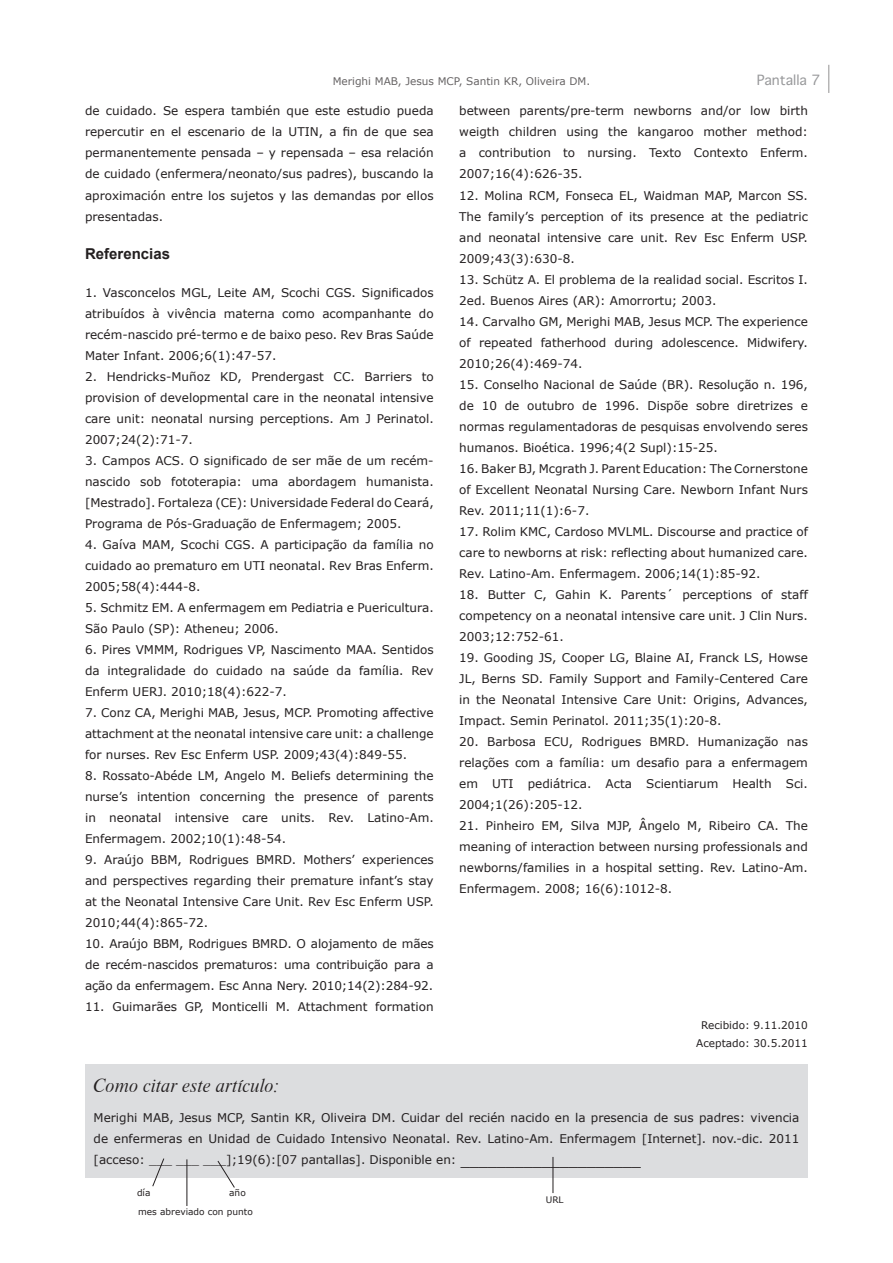
<style>
.page{position:relative;width:893px;height:1263px;background:#fff}
.page>*{position:absolute;margin:0;border:0;box-sizing:border-box;transform-origin:0 0}
.t1{font:18px "Dutch 801 BT Italic Headline";letter-spacing:.02em;color:#231f20}
._13__Seção{font:700 15px "Arial";color:#231f20}
.t2{font:13.5px "Geneva";color:#6c6d70}
._18__Referências{font:12px/21px "Verdana";color:#231f20;text-align:justify}
._16__Texto{font:12px/21px "Verdana";color:#231f20;text-align:justify}
._21__Recebido_Aceito{font:10.5px "Verdana";color:#231f20}
._18__Referências-2{font:9px "Verdana";color:#231f20}
.s1{font-family:"Times New Roman";font-size:18px}
</style>
<div class="page">
<svg style="left:828px;top:65px;width:1px;height:28px"></svg>
<div style="left:85px;top:1064px;width:723px;height:114px;background:#dcdddf"></div>
<svg style="left:152px;top:1158px;width:12px;height:29px"></svg>
<hr style="left:187px;top:1159px;width:1px;height:47px;background:#231f20">
<svg style="left:217px;top:1160px;width:18px;height:28px"></svg>
<hr style="left:553px;top:1157px;width:1px;height:36px;background:#231f20">
<p class="_21__Recebido_Aceito" style="left:333px;top:75px;width:259px">Merighi MAB, Jesus MCP, Santin KR, Oliveira DM.</p>
<p class="t2" style="left:756px;top:72px;width:65px">Pantalla 7</p>
<p class="_16__Texto" style="left:85px;top:100px;width:350px">de cuidado. Se espera también que este estudio pueda repercutir en el escenario de la UTIN, a fin de que sea permanentemente pensada – y repensada – esa relación de cuidado (enfermera/neonato/sus padres), buscando la aproximación entre los sujetos y las demandas por ellos presentadas.</p>
<p class="_13__Seção" style="left:85px;top:243px;width:87px">Referencias</p>
<p class="_18__Referências" style="left:85px;top:281px;width:350px">1. Vasconcelos MGL, Leite AM, Scochi CGS. Significados atribuídos à vivência materna como acompanhante do recém-nascido pré-termo e de baixo peso. Rev Bras Saúde Mater Infant. 2006;6(1):47-57.</p>
<p class="_18__Referências" style="left:85px;top:365px;width:350px">2. Hendricks-Muñoz KD, Prendergast CC. Barriers to provision of developmental care in the neonatal intensive care unit: neonatal nursing perceptions. Am J Perinatol.<br>2007;24(2):71-7.</p>
<p class="_18__Referências" style="left:85px;top:449px;width:350px">3. Campos ACS. O significado de ser mãe de um recém&shy;nascido sob fototerapia: uma abordagem humanista. [Mestrado]. Fortaleza (CE): Universidade Federal do Ceará, Programa de Pós-Graduação de Enfermagem; 2005.</p>
<p class="_18__Referências" style="left:85px;top:533px;width:350px">4. Gaíva MAM, Scochi CGS. A participação da família no cuidado ao prematuro em UTI neonatal. Rev Bras Enferm.<br>2005;58(4):444-8.</p>
<p class="_18__Referências" style="left:85px;top:596px;width:350px">5. Schmitz EM. A enfermagem em Pediatria e Puericultura.<br>São Paulo (SP): Atheneu; 2006.</p>
<p class="_18__Referências" style="left:85px;top:638px;width:350px">6. Pires VMMM, Rodrigues VP, Nascimento MAA. Sentidos da integralidade do cuidado na saúde da família. Rev Enferm UERJ. 2010;18(4):622-7.</p>
<p class="_18__Referências" style="left:85px;top:701px;width:350px">7. Conz CA, Merighi MAB, Jesus, MCP. Promoting affective attachment at the neonatal intensive care unit: a challenge for nurses. Rev Esc Enferm USP. 2009;43(4):849-55.</p>
<p class="_18__Referências" style="left:85px;top:764px;width:350px">8. Rossato-Abéde LM, Angelo M. Beliefs determining the nurse’s intention concerning the presence of parents in neonatal intensive care units. Rev. Latino-Am.<br>Enfermagem. 2002;10(1):48-54.</p>
<p class="_18__Referências" style="left:85px;top:848px;width:350px">9. Araújo BBM, Rodrigues BMRD. Mothers’ experiences and perspectives regarding their premature infant’s stay at the Neonatal Intensive Care Unit. Rev Esc Enferm USP.<br>2010;44(4):865-72.</p>
<p class="_18__Referências" style="left:85px;top:932px;width:350px">10. Araújo BBM, Rodrigues BMRD. O alojamento de mães de recém-nascidos prematuros: uma contribuição para a ação da enfermagem. Esc Anna Nery. 2010;14(2):284-92.</p>
<p class="_18__Referências" style="left:85px;top:995px;width:350px">11. Guimarães GP, Monticelli M. Attachment formation</p>
<p class="_18__Referências" style="left:459px;top:100px;width:350px">between parents/pre-term newborns and/or low birth weigth children using the kangaroo mother method: a contribution to nursing. Texto Contexto Enferm.<br>2007;16(4):626-35.</p>
<p class="_18__Referências" style="left:459px;top:184px;width:350px">12. Molina RCM, Fonseca EL, Waidman MAP, Marcon SS.<br>The family’s perception of its presence at the pediatric and neonatal intensive care unit. Rev Esc Enferm USP.<br>2009;43(3):630-8.</p>
<p class="_18__Referências" style="left:459px;top:268px;width:350px">13. Schütz A. El problema de la realidad social. Escritos I.<br>2ed. Buenos Aires (AR): Amorrortu; 2003.</p>
<p class="_18__Referências" style="left:459px;top:310px;width:350px">14. Carvalho GM, Merighi MAB, Jesus MCP. The experience of repeated fatherhood during adolescence. Midwifery.<br>2010;26(4):469-74.</p>
<p class="_18__Referências" style="left:459px;top:373px;width:350px">15. Conselho Nacional de Saúde (BR). Resolução n. 196, de 10 de outubro de 1996. Dispõe sobre diretrizes e normas regulamentadoras de pesquisas envolvendo seres humanos. Bioética. 1996;4(2 Supl):15-25.</p>
<p class="_18__Referências" style="left:459px;top:457px;width:350px">16. Baker BJ, Mcgrath J. Parent Education: The Cornerstone of Excellent Neonatal Nursing Care. Newborn Infant Nurs Rev. 2011;11(1):6-7.</p>
<p class="_18__Referências" style="left:459px;top:520px;width:350px">17. Rolim KMC, Cardoso MVLML. Discourse and practice of care to newborns at risk: reflecting about humanized care.<br>Rev. Latino-Am. Enfermagem. 2006;14(1):85-92.</p>
<p class="_18__Referências" style="left:459px;top:583px;width:350px">18. Butter C, Gahin K. Parents´ perceptions of staff competency on a neonatal intensive care unit. J Clin Nurs.<br>2003;12:752-61.</p>
<p class="_18__Referências" style="left:459px;top:646px;width:350px">19. Gooding JS, Cooper LG, Blaine AI, Franck LS, Howse JL, Berns SD. Family Support and Family-Centered Care in the Neonatal Intensive Care Unit: Origins, Advances, Impact. Semin Perinatol. 2011;35(1):20-8.</p>
<p class="_18__Referências" style="left:459px;top:730px;width:350px">20. Barbosa ECU, Rodrigues BMRD. Humanização nas relações com a família: um desafio para a enfermagem em UTI pediátrica. Acta Scientiarum Health Sci.<br>2004;1(26):205-12.</p>
<p class="_18__Referências" style="left:459px;top:814px;width:350px">21. Pinheiro EM, Silva MJP, Ângelo M, Ribeiro CA. The meaning of interaction between nursing professionals and newborns/families in a hospital setting. Rev. Latino-Am.<br>Enfermagem. 2008; 16(6):1012-8.</p>
<p class="_21__Recebido_Aceito" style="left:701px;top:1018px;width:108px">Recibido: 9.11.2010</p>
<p class="_21__Recebido_Aceito" style="left:696px;top:1036px;width:113px">Aceptado: 30.5.2011</p>
<p class="t1" style="left:94px;top:1075px;width:187px">Como citar este artículo:</p>
<p class="_16__Texto" style="left:94px;top:1106px;width:707px">Merighi MAB, Jesus MCP, Santin KR, Oliveira DM. Cuidar del recién nacido en la presencia de sus padres: vivencia de enfermeras en Unidad de Cuidado Intensivo Neonatal. Rev. Latino-Am. Enfermagem [Internet]. nov.-dic. 2011 [acceso: ___ ___ ___];19(6):[07 pantallas]. Disponible en: <span class="s1">____________________</span></p>
<p class="_18__Referências-2" style="left:229px;top:1187px;width:18px">año</p>
<p class="_18__Referências-2" style="left:137px;top:1187px;width:15px">día</p>
<p class="_18__Referências-2" style="left:138px;top:1206px;width:116px">mes abreviado con punto</p>
<p class="_18__Referências-2" style="left:546px;top:1193px;width:19px">URL</p>
</div>
